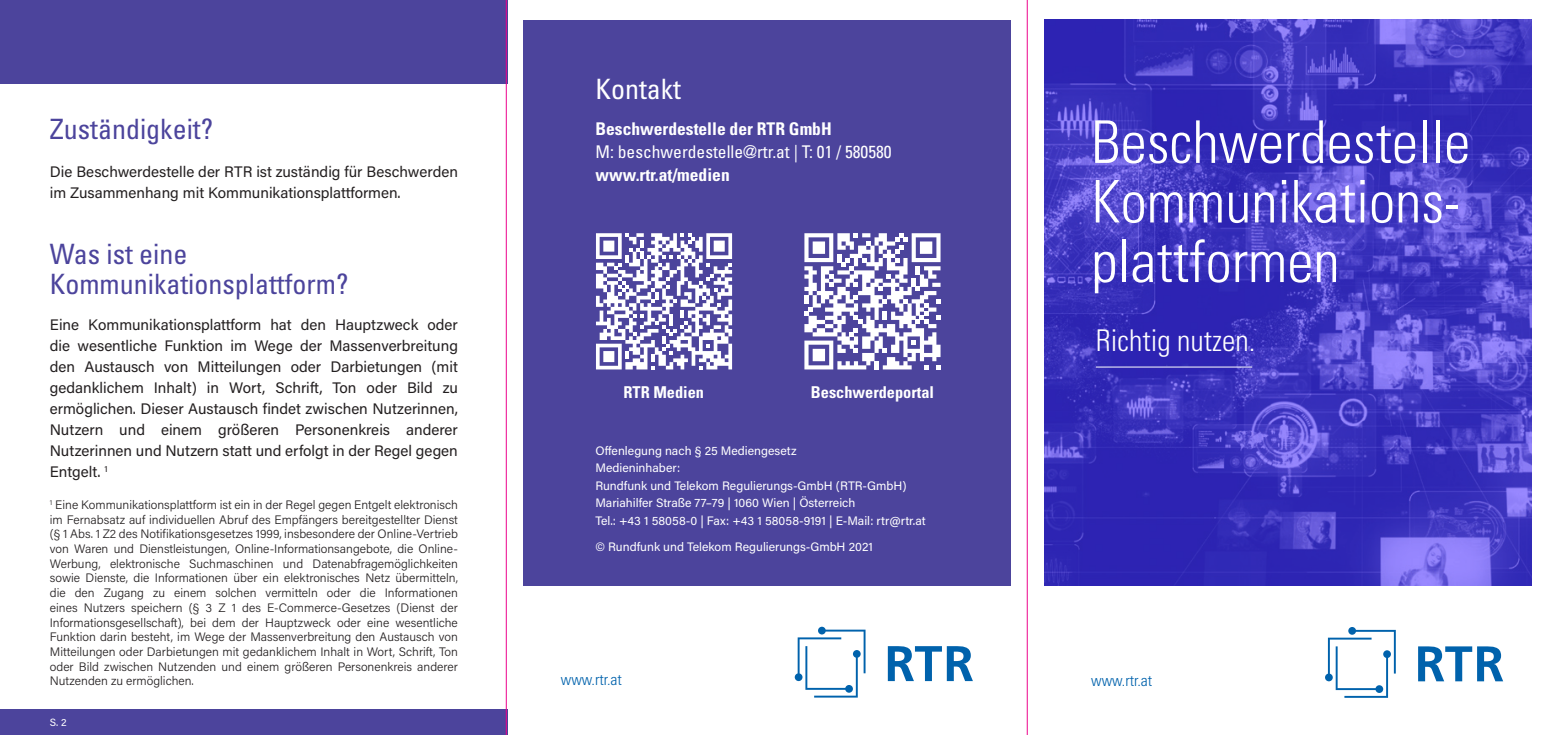
<style>
.page{position:relative;width:1548px;height:735px;background:#fff}
.page>*{position:absolute;margin:0;border:0;box-sizing:border-box;transform-origin:0 0}
.t1{font:300 condensed 58.8px/59.5px "Univers";color:#fff}
.t2{font:300 condensed 29.93px "Univers";color:#fff}
.t3{font:condensed 28px "Univers";color:#4c449c}
.t4{font:condensed 28px "Univers";color:#fff}
.t5{font:700 condensed 17.5px "Univers";color:#fff}
.t6{font:condensed 17.5px "Univers";color:#fff}
.t7{font:700 condensed 16.28px "Univers";color:#fff}
.t8{font:300 condensed 15.75px "Univers";color:#0062ac}
.Fliesstext2021{font:15.22px/21px "Acumin Pro";color:#231f20}
.Fliesstext2021-2{font:300 12.25px/14.7px "Acumin Pro";color:#231f20;text-align:justify}
.Fliesstext2021-3{font:12.25px "Acumin Pro";color:#fff}
.Fliesstext2021-4{font:10.5px "Acumin Pro";color:#fff}
</style>
<div class="page">
<img style="left:1044px;top:20px;width:488px;height:565px">
<svg style="left:795px;top:626px;width:70px;height:71px"></svg>
<svg style="left:888px;top:646px;width:85px;height:34px"></svg>
<svg style="left:1325px;top:627px;width:71px;height:70px"></svg>
<svg style="left:1418px;top:646px;width:85px;height:35px"></svg>
<hr style="left:1096px;top:366px;width:156px;height:1px;background:#fff">
<div style="left:0;top:0;width:508px;height:83px;background:#4c449c"></div>
<div style="left:0;top:709px;width:508px;height:25px;background:#4c449c"></div>
<div style="left:523px;top:20px;width:487px;height:565px;background:#4c449c"></div>
<svg style="left:804px;top:233px;width:136px;height:136px"></svg>
<svg style="left:596px;top:233px;width:136px;height:136px"></svg>
<hr style="left:1027px;top:0;width:1px;height:734px;background:#ed028c">
<hr style="left:506px;top:0;width:1px;height:734px;background:#ed028c">
<p class="t3" style="left:50px;top:111px;width:165px">Zuständigkeit?</p>
<p class="Fliesstext2021" style="left:50px;top:160px;width:410px">Die Beschwerdestelle der RTR ist zuständig für Beschwerden im Zusammenhang mit Kommunikationsplattformen.</p>
<p class="t3" style="left:50px;top:236px;width:139px">Was ist eine</p>
<p class="t3" style="left:50px;top:266px;width:300px">Kommunikationsplattform?</p>
<p class="Fliesstext2021" style="left:50px;top:313px;width:410px;text-align:justify">Eine Kommunikationsplattform hat den Hauptzweck oder die wesentliche Funktion im Wege der Massenverbreitung den Austausch von Mitteilungen oder Darbietungen (mit gedanklichem Inhalt) in Wort, Schrift, Ton oder Bild zu ermöglichen. Dieser Austausch findet zwischen Nutzerinnen, Nutzern und einem größeren Personenkreis anderer Nutzerinnen und Nutzern statt und erfolgt in der Regel gegen Entgelt. <sup>1</sup></p>
<p class="Fliesstext2021-2" style="left:50px;top:496px;width:410px"><sup>1</sup> Eine Kommunikationsplattform ist ein in der Regel gegen Entgelt elektronisch im Fernabsatz auf individuellen Abruf des Empfängers bereitgestellter Dienst (§ 1 Abs. 1 Z2 des Notifikationsgesetzes 1999, insbesondere der Online-Vertrieb von Waren und Dienstleistungen, Online-Informationsangebote, die Online-Werbung, elektronische Suchmaschinen und Datenabfragemöglichkeiten sowie Dienste, die Informationen über ein elektronisches Netz übermitteln, die den Zugang zu einem solchen vermitteln oder die Informationen eines Nutzers speichern (§ 3 Z 1 des E-Commerce-Gesetzes (Dienst der Informationsgesellschaft), bei dem der Hauptzweck oder eine wesentliche Funktion darin besteht, im Wege der Massenverbreitung den Austausch von Mitteilungen oder Darbietungen mit gedanklichem Inhalt in Wort, Schrift, Ton oder Bild zwischen Nutzenden und einem größeren Personenkreis anderer Nutzenden zu ermöglichen.</p>
<p class="Fliesstext2021-4" style="left:50px;top:715px;width:18px">S. 2</p>
<p class="t4" style="left:595px;top:71px;width:87px">Kontakt</p>
<p class="t5" style="left:595px;top:118px;width:238px">Beschwerdestelle der RTR GmbH</p>
<p class="t6" style="left:595px;top:140px;width:298px">M: beschwerdestelle@rtr.at | T: 01 / 580580</p>
<p class="t5" style="left:595px;top:163px;width:136px">www.rtr.at/medien</p>
<p class="t7" style="left:623px;top:382px;width:82px">RTR Medien</p>
<p class="t7" style="left:811px;top:382px;width:125px">Beschwerdeportal</p>
<p class="Fliesstext2021-3" style="left:595px;top:442px;width:203px">Offenlegung nach § 25 Mediengesetz</p>
<p class="Fliesstext2021-3" style="left:595px;top:459px;width:86px">Medieninhaber:</p>
<p class="Fliesstext2021-3" style="left:595px;top:477px;width:312px">Rundfunk und Telekom Regulierungs-GmbH (RTR-GmbH)</p>
<p class="Fliesstext2021-3" style="left:595px;top:494px;width:261px">Mariahilfer Straße 77–79 | 1060 Wien | Österreich</p>
<p class="Fliesstext2021-3" style="left:595px;top:512px;width:332px">Tel.: +43 1 58058-0 | Fax: +43 1 58058-9191 | E-Mail: rtr@rtr.at</p>
<p class="Fliesstext2021-3" style="left:595px;top:538px;width:279px">© Rundfunk und Telekom Regulierungs-GmbH 2021</p>
<p class="t8" style="left:561px;top:670px;width:63px">www.rtr.at</p>
<p class="t1" style="left:1091px;top:112px;width:381px">Beschwerdestelle<br>Kommunikations&shy;plattformen</p>
<p class="t2" style="left:1096px;top:322px;width:161px">Richtig nutzen.</p>
<p class="t8" style="left:1091px;top:670px;width:63px">www.rtr.at</p>
</div>
